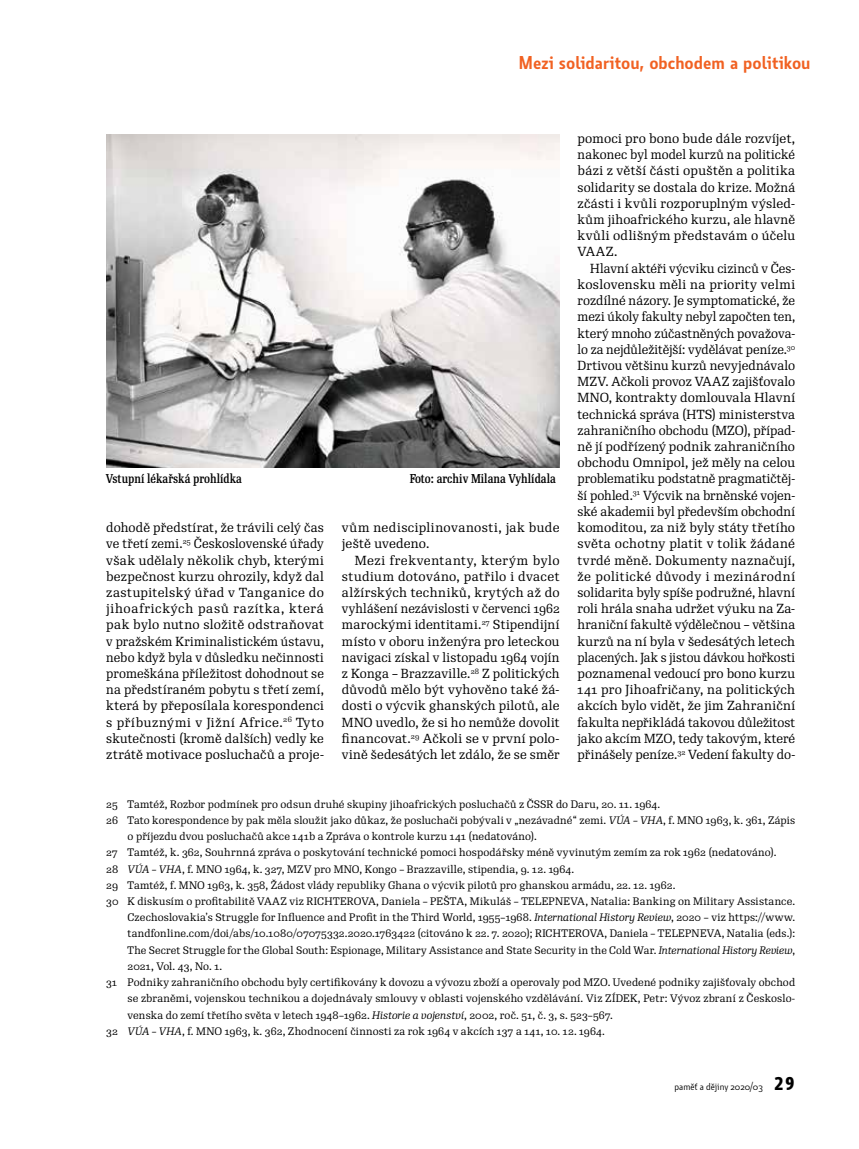
<style>
.page{position:relative;width:859px;height:1149px;background:#fff}
.page>*{position:absolute;margin:0;border:0;box-sizing:border-box;transform-origin:0 0}
.t1{font:600 18px "Botanika Std";color:#f16122}
.t2{font:12.75px/16.2px "Re Public Std";letter-spacing:.015em;color:#000;text-align:justify}
.t3{font:12.75px/16.2px "Re Public Std";letter-spacing:.015em;color:#000;text-align:justify;scale:.96 1}
.t4{font:500 12.45px "Re Public Std Cond";color:#000}
.t5{font:10.5px "Re Public Std";letter-spacing:.01em;color:#000}
.t6{font:9.75px "Botanika Std";color:#000}
.s1{font-style:italic}
.s2{font-family:"Botanika Mono";font-weight:700;font-size:18px}
</style>
<div class="page">
<img style="left:106px;top:135px;width:454px;height:332px">
<h1 class="t1" style="left:519px;top:51px;width:293px">Mezi solidaritou, obchodem a politikou</h1>
<p class="t4" style="left:106px;top:471px;width:138px">Vstupní lékařská prohlídka</p>
<p class="t4" style="left:410px;top:471px;width:148px">Foto: archiv Milana Vyhlídala</p>
<p class="t2" style="left:106px;top:519px;width:219px">dohodě předstírat, že trávili celý čas ve třetí zemi.<sup>25</sup> Československé úřady však udělaly několik chyb, kterými bezpečnost kurzu ohrozily, když dal zastupitelský úřad v Tanganice do jihoafrických pasů razítka, která pak bylo nutno složitě odstraňovat v pražském Kriminalistickém ústavu, nebo když byla v důsledku nečinnosti promeškána příležitost dohodnout se na předstíraném pobytu s třetí zemí, která by přeposílala korespondenci s příbuznými v Jižní Africe.<sup>26</sup> Tyto skutečnosti (kromě dalších) vedly ke ztrátě motivace posluchačů a proje-</p>
<p class="t2" style="left:342px;top:519px;width:219px">vům nedisciplinovanosti, jak bude ještě uvedeno.</p>
<p class="t2" style="left:342px;top:552px;width:219px;text-indent:13px">Mezi frekventanty, kterým bylo studium dotováno, patřilo i dvacet alžírských techniků, krytých až do vyhlášení nezávislosti v červenci 1962 marockými identitami.<sup>27</sup> Stipendijní místo v oboru inženýra pro leteckou navigaci získal v listopadu 1964 vojín z Konga – Brazzaville.<sup>28</sup> Z politických důvodů mělo být vyhověno také žá&shy;dosti o výcvik ghanských pilotů, ale MNO uvedlo, že si ho nemůže dovolit financovat.<sup>29</sup> Ačkoli se v první polo&shy;vině šedesátých let zdálo, že se směr</p>
<p class="t2" style="left:578px;top:130px;width:219px">pomoci pro bono bude dále rozvíjet, nakonec byl model kurzů na politické bázi z větší části opuštěn a politika solidarity se dostala do krize. Možná zčásti i kvůli rozporuplným výsled&shy;kům jihoafrického kurzu, ale hlavně kvůli odlišným představám o účelu VAAZ.</p>
<p class="t3" style="left:578px;top:260px;width:228px;text-indent:13px">Hlavní aktéři výcviku cizinců v Čes&shy;koslovensku měli na priority velmi rozdílné názory. Je symptomatické, že mezi úkoly fakulty nebyl započten ten, který mnoho zúčastněných považova&shy;lo za nejdůležitější: vydělávat peníze.<sup>30<br></sup>Drtivou většinu kurzů nevyjednávalo MZV. Ačkoli provoz VAAZ zajišťovalo MNO, kontrakty domlouvala Hlavní technická správa (HTS) ministerstva zahraničního obchodu (MZO), případ&shy;ně jí podřízený podnik zahraničního obchodu Omnipol, jež měly na celou problematiku podstatně pragmatičtěj&shy;ší pohled.<sup>31</sup> Výcvik na brněnské vojen&shy;ské akademii byl především obchodní komoditou, za niž byly státy třetího světa ochotny platit v tolik žádané tvrdé měně. Dokumenty naznačují, že politické důvody i mezinárodní solidarita byly spíše podružné, hlavní roli hrála snaha udržet výuku na Za&shy;hraniční fakultě výdělečnou – většina kurzů na ní byla v šedesátých letech placených. Jak s jistou dávkou hořkosti poznamenal vedoucí pro bono kurzu 141 pro Jihoafričany, na politických akcích bylo vidět, že jim Zahraniční fakulta nepřikládá takovou důležitost jako akcím MZO, tedy takovým, které přinášely peníze.<sup>32</sup> Vedení fakulty do-</p>
<p class="t5" style="left:106px;top:797px;width:556px">25 Tamtéž, Rozbor podmínek pro odsun druhé skupiny jihoafrických posluchačů z ČSSR do Daru, 20. 11. 1964.</p>
<p class="t5" style="left:106px;top:813px;width:690px">26 Tato korespondence by pak měla sloužit jako důkaz, že posluchači pobývali v „nezávadné“ zemi. <span class="s1">VÚA – VHA</span>, f. MNO 1963, k. 361, Zápis</p>
<p class="t5" style="left:128px;top:829px;width:411px">o příjezdu dvou posluchačů akce 141b a Zpráva o kontrole kurzu 141 (nedatováno).</p>
<p class="t5" style="left:106px;top:845px;width:672px">27 Tamtéž, k. 362, Souhrnná zpráva o poskytování technické pomoci hospodářsky méně vyvinutým zemím za rok 1962 (nedatováno).</p>
<p class="t5" style="left:106px;top:861px;width:469px">28 <span class="s1">VÚA – VHA</span>, f. MNO 1964, k. 327, MZV pro MNO, Kongo – Brazzaville, stipendia, 9. 12. 1964.</p>
<p class="t5" style="left:106px;top:878px;width:571px">29 Tamtéž, f. MNO 1963, k. 358, Žádost vlády republiky Ghana o výcvik pilotů pro ghanskou armádu, 22. 12. 1962.</p>
<p class="t5" style="left:106px;top:894px;width:690px">30 K diskusím o profitabilitě VAAZ viz RICHTEROVA, Daniela – PEŠTA, Mikuláš – TELEPNEVA, Natalia: Banking on Military Assistance.</p>
<p class="t5" style="left:128px;top:910px;width:669px">Czechoslovakia’s Struggle for Influence and Profit in the Third World, 1955–1968. <span class="s1">International History Review</span>, 2020 – viz https://www.</p>
<p class="t5" style="left:128px;top:926px;width:669px">tandfonline.com/doi/abs/10.1080/07075332.2020.1763422 (citováno k 22. 7. 2020); RICHTEROVA, Daniela – TELEPNEVA, Natalia (eds.):</p>
<p class="t5" style="left:128px;top:942px;width:669px">The Secret Struggle for the Global South: Espionage, Military Assistance and State Security in the Cold War. <span class="s1">International History Review</span>,</p>
<p class="t5" style="left:128px;top:959px;width:96px">2021, Vol. 43, No. 1.</p>
<p class="t5" style="left:106px;top:975px;width:690px">31 Podniky zahraničního obchodu byly certifikovány k dovozu a vývozu zboží a operovaly pod MZO. Uvedené podniky zajišťovaly obchod</p>
<p class="t5" style="left:128px;top:991px;width:669px">se zbraněmi, vojenskou technikou a dojednávaly smlouvy v oblasti vojenského vzdělávání. Viz ZÍDEK, Petr: Vývoz zbraní z Českoslo-</p>
<p class="t5" style="left:128px;top:1007px;width:487px">venska do zemí třetího světa v letech 1948–1962. <span class="s1">Historie a vojenství</span>, 2002, roč. 51, č. 3, s. 523–567.</p>
<p class="t5" style="left:106px;top:1023px;width:500px">32 <span class="s1">VÚA – VHA</span>, f. MNO 1963, k. 362, Zhodnocení činnosti za rok 1964 v akcích 137 a 141, 10. 12. 1964.</p>
<p class="t6" style="left:674px;top:1080px;width:122px">paměť a dějiny 2020/03 <span class="s2">29</span></p>
</div>
